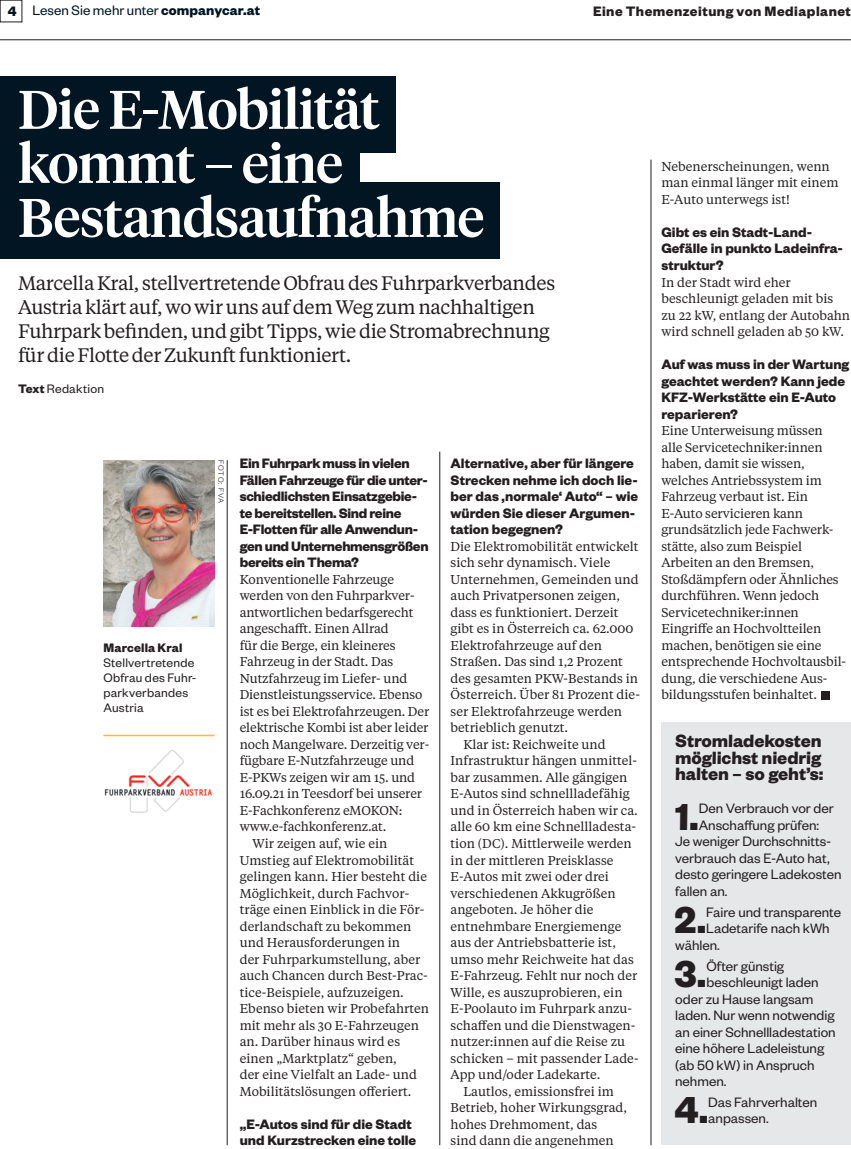
<style>
.page{position:relative;width:851px;height:1149px;background:#fff}
.page>*{position:absolute;margin:0;border:0;box-sizing:border-box;transform-origin:0 0}
._01_Heading_Tiempos{font:500 54px/54px "Tiempos Headline";letter-spacing:-.015em;color:#fff}
._02_Body_text_first{font:700 41.25px "Founders Grotesk";color:#231f20}
._01_Deck_Tiempos_16{font:19.5px/23.7px "Tiempos Text";letter-spacing:-.02em;color:#231f20}
._02_Body_text_first-2{font:700 19.5px/16.5px "Founders Grotesk";color:#231f20}
._02_Body_text_first-3{font:15px/16.5px "Founders Grotesk";color:#231f20}
._03_Subheading{font:700 15px/16.5px "Founders Grotesk";color:#231f20}
._03_Subheading-2{font:700 15px/16.5px "Founders Grotesk";letter-spacing:-.02em;color:#231f20}
.t1{font:15px "Founders Grotesk";letter-spacing:.005em;color:#011622}
._03_Subheading-3{font:700 15px "Founders Grotesk";letter-spacing:.03em;color:#231f20}
.t2{font:13.5px/15px "Founders Grotesk";letter-spacing:.015em;color:#231f20}
.t3{font:700 13.5px "Founders Grotesk";letter-spacing:.01em;color:#231f20}
._02_Body_text_first-4{font:12.75px/16.5px "Tiempos Text";color:#231f20}
.t4{font:300 8.25px "Founders Grotesk";letter-spacing:.075em;color:#231f20}
.s1{font-weight:700}
</style>
<div class="page">
<hr style="left:0;top:39px;width:850px;height:1px;background:#231f20">
<div style="left:0;top:182px;width:500px;height:77px;background:#011622"></div>
<div style="left:0;top:76px;width:395px;height:76px;background:#011622"></div>
<div style="left:0;top:128px;width:359px;height:77px;background:#011622"></div>
<div style="left:821px;top:691px;width:8px;height:8px;background:#231f20"></div>
<hr style="left:103px;top:734px;width:111px;height:2px;background:#fec210">
<img style="left:104px;top:460px;width:111px;height:166px">
<hr style="left:650px;top:160px;width:1px;height:984px;background:#231f20">
<hr style="left:227px;top:460px;width:1px;height:684px;background:#231f20">
<img style="left:104px;top:750px;width:109px;height:61px">
<div style="left:661px;top:721px;width:189px;height:423px;background:#e6e7e9"></div>
<hr style="left:439px;top:451px;width:1px;height:693px;background:#231f20">
<p class="t1" style="left:8px;top:1px;width:254px"><span class="s1">4</span> Lesen Sie mehr unter <span class="s1">companycar.at</span></p>
<p class="_03_Subheading-3" style="left:593px;top:2px;width:259px">Eine Themenzeitung von Mediaplanet</p>
<p class="_01_Heading_Tiempos" style="left:18px;top:80px;width:467px">Die E-Mobilität kommt – eine<br>Bestandsaufnahme</p>
<p class="_01_Deck_Tiempos_16" style="left:18px;top:271px;width:538px">Marcella Kral, stellvertretende Obfrau des Fuhrparkverbandes Austria klärt auf, wo wir uns auf dem Weg zum nachhaltigen Fuhrpark befinden, und gibt Tipps, wie die Stromabrechnung für die Flotte der Zukunft funktioniert.</p>
<p class="t2" style="left:18px;top:380px;width:88px"><span class="s1">Text</span> Redaktion</p>
<p class="t3" style="left:103px;top:639px;width:80px">Marcella Kral</p>
<p class="t2" style="left:103px;top:654px;width:95px">Stellvertretende<br>Obfrau des Fuhr&shy;parkverbandes<br>Austria</p>
<p class="t4" style="left:226px;top:460px;width:45px;rotate:90deg">FOTO: FVA</p>
<p class="_03_Subheading-2" style="left:240px;top:454px;width:190px">Ein Fuhrpark muss in vielen<br>Fällen Fahrzeuge für die unter&shy;schiedlichsten Einsatzgebie&shy;te bereitstellen. Sind reine<br>E-Flotten für alle Anwendun&shy;gen und Unternehmensgrößen bereits ein Thema?</p>
<p class="_02_Body_text_first-4" style="left:240px;top:570px;width:191px">Konventionelle Fahrzeuge werden von den Fuhrparkver&shy;antwortlichen bedarfsgerecht angeschafft. Einen Allrad<br>für die Berge, ein kleineres<br>Fahrzeug in der Stadt. Das<br>Nutzfahrzeug im Liefer- und<br>Dienstleistungsservice. Ebenso ist es bei Elektrofahrzeugen. Der elektrische Kombi ist aber leider noch Mangelware. Derzeitig ver&shy;fügbare E-Nutzfahrzeuge und<br>E-PKWs zeigen wir am 15. und<br>16.09.21 in Teesdorf bei unserer<br>E-Fachkonferenz eMOKON: www.e-fachkonferenz.at.</p>
<p class="_02_Body_text_first-4" style="left:240px;top:834px;width:191px;text-indent:13px">Wir zeigen auf, wie ein<br>Umstieg auf Elektromobilität gelingen kann. Hier besteht die<br>Möglichkeit, durch Fachvor&shy;träge einen Einblick in die För&shy;derlandschaft zu bekommen und Herausforderungen in<br>der Fuhrparkumstellung, aber auch Chancen durch Best-Prac&shy;tice-Beispiele, aufzuzeigen.<br>Ebenso bieten wir Probefahrten mit mehr als 30 E-Fahrzeugen an. Darüber hinaus wird es einen „Marktplatz“ geben,<br>der eine Vielfalt an Lade- und<br>Mobilitätslösungen offeriert.</p>
<p class="_03_Subheading" style="left:240px;top:1114px;width:178px">„E-Autos sind für die Stadt und Kurzstrecken eine tolle</p>
<p class="_03_Subheading" style="left:450px;top:454px;width:189px">Alternative, aber für längere<br>Strecken nehme ich doch lie&shy;ber das ‚normale‘ Auto“ – wie würden Sie dieser Argumen&shy;tation begegnen?</p>
<p class="_02_Body_text_first-4" style="left:450px;top:537px;width:191px">Die Elektromobilität entwickelt sich sehr dynamisch. Viele<br>Unternehmen, Gemeinden und auch Privatpersonen zeigen, dass es funktioniert. Derzeit gibt es in Österreich ca. 62.000<br>Elektrofahrzeuge auf den<br>Straßen. Das sind 1,2 Prozent des gesamten PKW-Bestands in<br>Österreich. Über 81 Prozent die&shy;ser Elektrofahrzeuge werden betrieblich genutzt.</p>
<p class="_02_Body_text_first-4" style="left:450px;top:735px;width:190px;text-indent:13px">Klar ist: Reichweite und<br>Infrastruktur hängen unmittel&shy;bar zusammen. Alle gängigen<br>E-Autos sind schnellladefähig und in Österreich haben wir ca. alle 60 km eine Schnellladesta&shy;tion (DC). Mittlerweile werden in der mittleren Preisklasse<br>E-Autos mit zwei oder drei verschiedenen Akkugrößen angeboten. Je höher die entnehmbare Energiemenge aus der Antriebsbatterie ist, umso mehr Reichweite hat das<br>E-Fahrzeug. Fehlt nur noch der<br>Wille, es auszuprobieren, ein<br>E-Poolauto im Fuhrpark anzu&shy;schaffen und die Dienstwagen&shy;nutzer:innen auf die Reise zu schicken – mit passender Lade-<br>App und/oder Ladekarte.</p>
<p class="_02_Body_text_first-4" style="left:450px;top:1081px;width:178px;text-indent:13px">Lautlos, emissionsfrei im<br>Betrieb, hoher Wirkungsgrad, hohes Drehmoment, das<br>sind dann die angenehmen</p>
<p class="_02_Body_text_first-4" style="left:661px;top:157px;width:178px">Nebenerscheinungen, wenn man einmal länger mit einem<br>E-Auto unterwegs ist!</p>
<p class="_03_Subheading" style="left:661px;top:223px;width:183px">Gibt es ein Stadt-Land-<br>Gefälle in punkto Ladeinfra&shy;struktur?</p>
<p class="_02_Body_text_first-4" style="left:661px;top:273px;width:190px">In der Stadt wird eher beschleunigt geladen mit bis zu 22 kW, entlang der Autobahn wird schnell geladen ab 50 kW.</p>
<p class="_03_Subheading" style="left:661px;top:355px;width:189px">Auf was muss in der Wartung geachtet werden? Kann jede<br>KFZ-Werkstätte ein E-Auto reparieren?</p>
<p class="_02_Body_text_first-4" style="left:661px;top:421px;width:186px">Eine Unterweisung müssen alle Servicetechniker:innen haben, damit sie wissen, welches Antriebssystem im<br>Fahrzeug verbaut ist. Ein<br>E-Auto servicieren kann grundsätzlich jede Fachwerk&shy;stätte, also zum Beispiel<br>Arbeiten an den Bremsen,<br>Stoßdämpfern oder Ähnliches durchführen. Wenn jedoch<br>Servicetechniker:innen<br>Eingriffe an Hochvoltteilen machen, benötigen sie eine entsprechende Hochvoltausbil&shy;dung, die verschiedene Aus&shy;bildungsstufen beinhaltet.</p>
<p class="_02_Body_text_first-2" style="left:675px;top:731px;width:150px">Stromladekosten möglichst niedrig halten – so geht’s:</p>
<p class="_02_Body_text_first" style="left:674px;top:790px;width:26px">1.</p>
<p class="_02_Body_text_first-3" style="left:698px;top:799px;width:137px">Den Verbrauch vor der</p>
<p class="_02_Body_text_first-3" style="left:698px;top:815px;width:122px">Anschaffung prüfen:</p>
<p class="_02_Body_text_first-3" style="left:675px;top:832px;width:158px">Je weniger Durchschnitts-</p>
<p class="_02_Body_text_first-3" style="left:675px;top:848px;width:156px">verbrauch das E-Auto hat,</p>
<p class="_02_Body_text_first-3" style="left:675px;top:865px;width:168px">desto geringere Ladekosten</p>
<p class="_02_Body_text_first-3" style="left:675px;top:881px;width:54px">fallen an.</p>
<p class="_02_Body_text_first" style="left:674px;top:893px;width:33px">2.</p>
<p class="_02_Body_text_first-3" style="left:706px;top:902px;width:136px">Faire und transparente</p>
<p class="_02_Body_text_first-3" style="left:706px;top:919px;width:125px">Ladetarife nach kWh</p>
<p class="_02_Body_text_first-3" style="left:675px;top:935px;width:46px">wählen.</p>
<p class="_02_Body_text_first" style="left:674px;top:947px;width:33px">3.</p>
<p class="_02_Body_text_first-3" style="left:706px;top:956px;width:79px">Öfter günstig</p>
<p class="_02_Body_text_first-3" style="left:706px;top:972px;width:113px">beschleunigt laden</p>
<p class="_02_Body_text_first-3" style="left:675px;top:989px;width:140px">oder zu Hause langsam</p>
<p class="_02_Body_text_first-3" style="left:675px;top:1005px;width:161px">laden. Nur wenn notwendig</p>
<p class="_02_Body_text_first-3" style="left:675px;top:1022px;width:162px">an einer Schnellladestation</p>
<p class="_02_Body_text_first-3" style="left:675px;top:1038px;width:150px">eine höhere Ladeleistung</p>
<p class="_02_Body_text_first-3" style="left:675px;top:1055px;width:141px">(ab 50 kW) in Anspruch</p>
<p class="_02_Body_text_first-3" style="left:675px;top:1071px;width:53px">nehmen.</p>
<p class="_02_Body_text_first" style="left:674px;top:1083px;width:35px">4.</p>
<p class="_02_Body_text_first-3" style="left:708px;top:1092px;width:110px">Das Fahrverhalten anpassen.</p>
</div>
